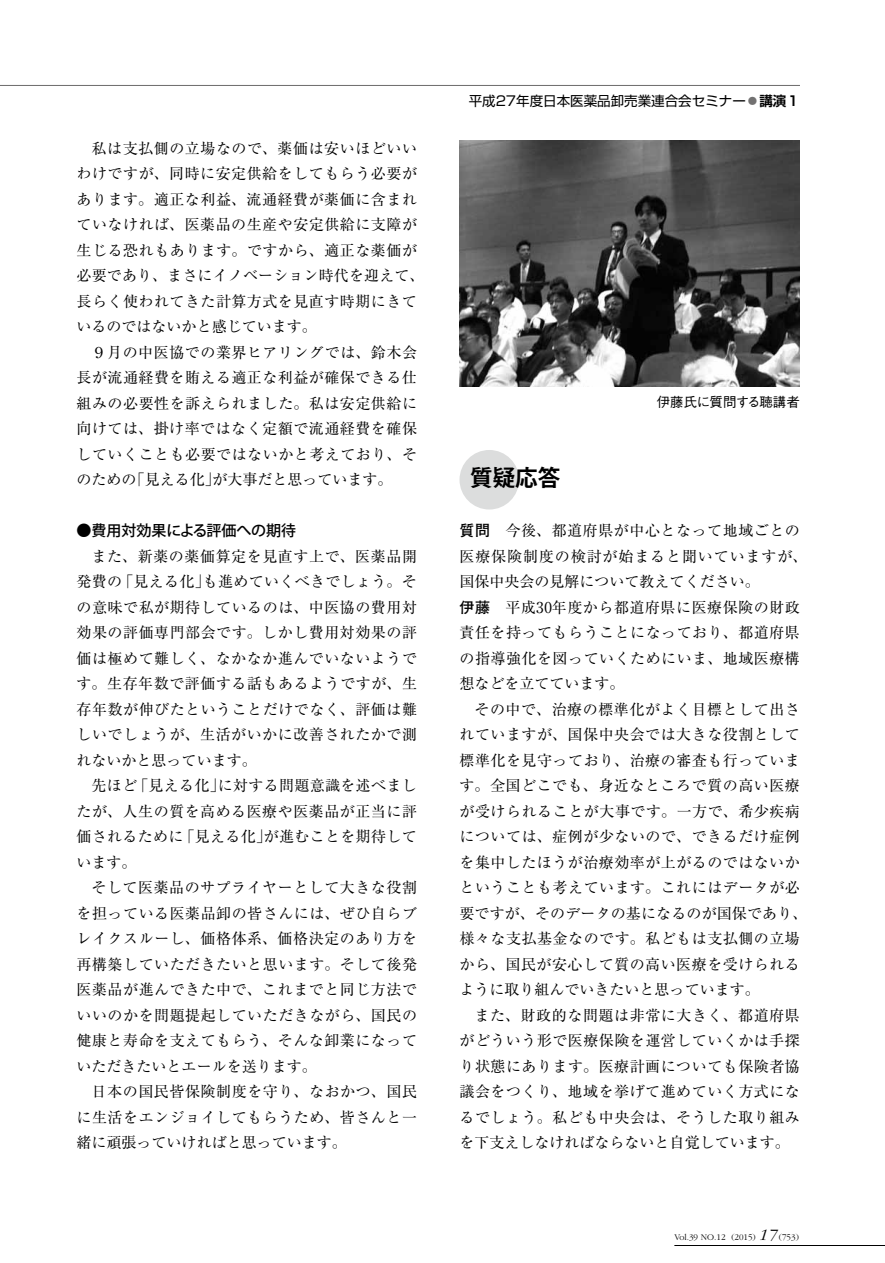
<style>
.page{position:relative;width:885px;height:1263px;background:#fff}
.page>*{position:absolute;margin:0;border:0;box-sizing:border-box;transform-origin:0 0}
.t1{font:700 22.5px "Koz Go Pro";color:#000}
.t2{font:15px/25.5px "Ryumin Pro";letter-spacing:.035em;color:#000;text-align:justify}
.t3{font:500 15px "Koz Go Pro";letter-spacing:-.01em;color:#000}
.t4{font:13.5px "Shin Go Pro";color:#000}
.t5{font:500 13.5px "Gothic BBB Pro";letter-spacing:-.02em;color:#000}
.t6{font:300 9px "Garamond";color:#000}
.s1{color:#727171}
.s2{font-family:"Shin Go Pro De";font-weight:700}
.s3{font-family:"Futo Go B101 Pro";font-weight:700}
.s4{font-style:italic;font-size:16.5px}
</style>
<div class="page">
<hr style="left:0;top:85px;width:799px;height:1px;background:#727171">
<hr style="left:674px;top:1245px;width:210px;height:1px;background:#000">
<div style="left:459px;top:450px;width:60px;height:59px;background:#dcdddd;border-radius:50%"></div>
<img style="left:459px;top:140px;width:340px;height:247px">
<p class="t2" style="left:77px;top:134px;width:349px;text-align:left;text-indent:15px">私は支払側の立場なので、薬価は安いほどいいわけですが、同時に安定供給をしてもらう必要があります。適正な利益、流通経費が薬価に含まれていなければ、医薬品の生産や安定供給に支障が生じる恐れもあります。ですから、適正な薬価が必要であり、まさにイノベーション時代を迎えて、長らく使われてきた計算方式を見直す時期にきているのではないかと感じています。</p>
<p class="t2" style="left:77px;top:338px;width:342px;text-indent:15px">９月の中医協での業界ヒアリングでは、鈴木会長が流通経費を賄える適正な利益が確保できる仕組みの必要性を訴えられました。私は安定供給に向けては、掛け率ではなく定額で流通経費を確保していくことも必要ではないかと考えており、そのための「見える化」が大事だと思っています。</p>
<p class="t3" style="left:77px;top:521px;width:221px">●費用対効果による評価への期待</p>
<p class="t2" style="left:77px;top:542px;width:342px;text-indent:15px">また、新薬の薬価算定を見直す上で、医薬品開発費の「見える化」も進めていくべきでしょう。その意味で私が期待しているのは、中医協の費用対効果の評価専門部会です。しかし費用対効果の評価は極めて難しく、なかなか進んでいないようです。生存年数で評価する話もあるようですが、生存年数が伸びたということだけでなく、評価は難しいでしょうが、生活がいかに改善されたかで測れないかと思っています。</p>
<p class="t2" style="left:77px;top:772px;width:342px;text-indent:15px">先ほど「見える化」に対する問題意識を述べましたが、人生の質を高める医療や医薬品が正当に評価されるために「見える化」が進むことを期待しています。</p>
<p class="t2" style="left:77px;top:874px;width:342px;text-indent:15px">そして医薬品のサプライヤーとして大きな役割を担っている医薬品卸の皆さんには、ぜひ自らブレイクスルーし、価格体系、価格決定のあり方を再構築していただきたいと思います。そして後発医薬品が進んできた中で、これまでと同じ方法でいいのかを問題提起していただきながら、国民の健康と寿命を支えてもらう、そんな卸業になっていただきたいとエールを送ります。</p>
<p class="t2" style="left:77px;top:1078px;width:342px;text-indent:15px">日本の国民皆保険制度を守り、なおかつ、国民に生活をエンジョイしてもらうため、皆さんと一緒に頑張っていければと思っています。</p>
<p class="t4" style="left:468px;top:90px;width:332px">平成27年度日本医薬品卸売業連合会セミナー<span class="s1">◦</span><span class="s2">講演１</span></p>
<p class="t5" style="left:656px;top:391px;width:145px">伊藤氏に質問する聴講者</p>
<h1 class="t1" style="left:470px;top:463px;width:91px">質疑応答</h1>
<p class="t2" style="left:459px;top:517px;width:349px;text-align:left"><span class="s3">質問</span>　今後、都道府県が中心となって地域ごとの医療保険制度の検討が始まると聞いていますが、国保中央会の見解について教えてください。<br><span class="s3">伊藤</span>　平成30年度から都道府県に医療保険の財政責任を持ってもらうことになっており、都道府県の指導強化を図っていくためにいま、地域医療構想などを立てています。</p>
<p class="t2" style="left:459px;top:695px;width:349px;text-align:left;text-indent:15px">その中で、治療の標準化がよく目標として出されていますが、国保中央会では大きな役割として標準化を見守っており、治療の審査も行っています。全国どこでも、身近なところで質の高い医療が受けられることが大事です。一方で、希少疾病については、症例が少ないので、できるだけ症例を集中したほうが治療効率が上がるのではないかということも考えています。これにはデータが必要ですが、そのデータの基になるのが国保であり、様々な支払基金なのです。私どもは支払側の立場から、国民が安心して質の高い医療を受けられるように取り組んでいきたいと思っています。</p>
<p class="t2" style="left:459px;top:1001px;width:342px;text-indent:15px">また、財政的な問題は非常に大きく、都道府県がどういう形で医療保険を運営していくかは手探り状態にあります。医療計画についても保険者協議会をつくり、地域を挙げて進めていく方式になるでしょう。私ども中央会は、そうした取り組みを下支えしなければならないと自覚しています。</p>
<p class="t6" style="left:674px;top:1232px;width:126px">Vol.39 NO.12 (2015) <span class="s4">17</span> (753)</p>
</div>
